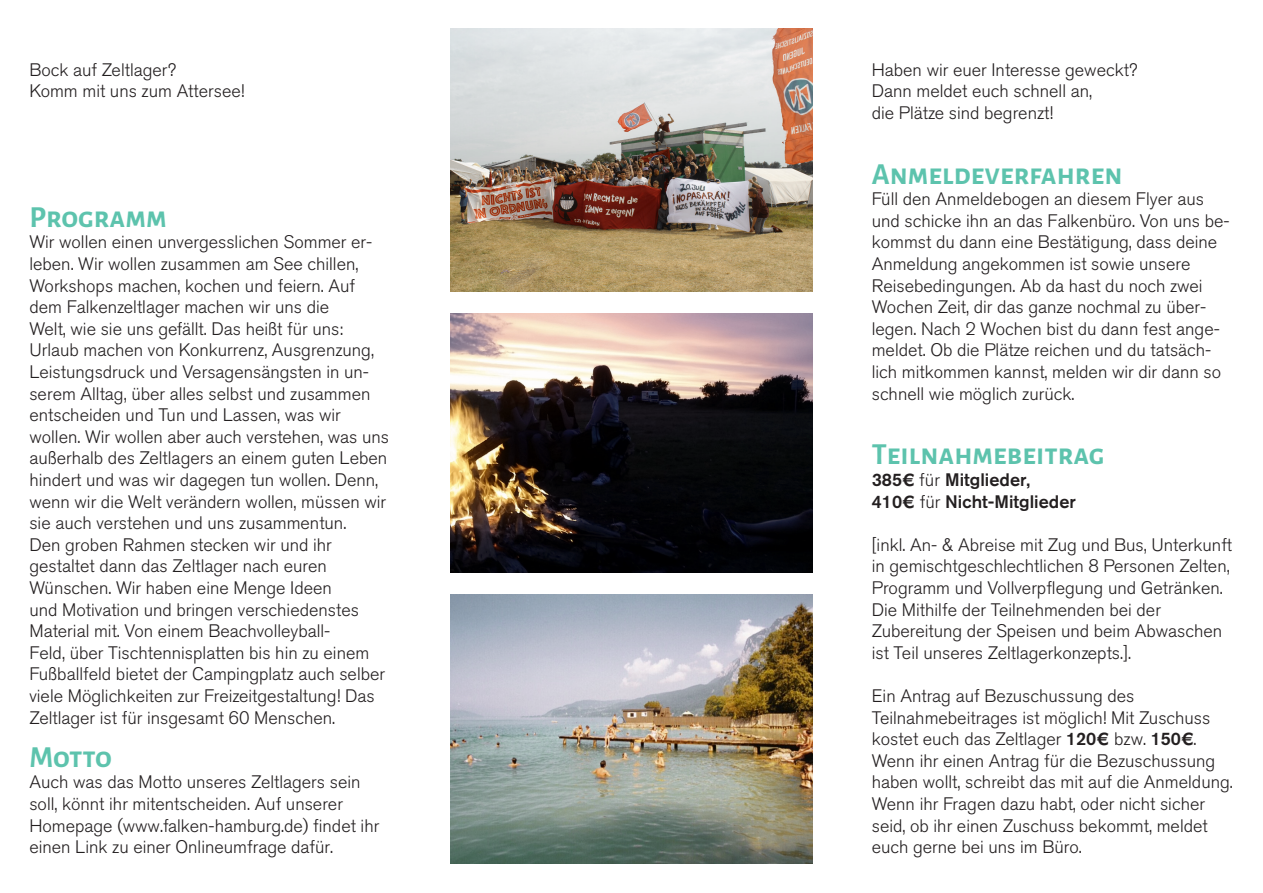
<style>
.page{position:relative;width:1263px;height:893px;background:#fff}
.page>*{position:absolute;margin:0;border:0;box-sizing:border-box;transform-origin:0 0}
.fliestext{font:700 30px "Alegreya Sans SC";color:#5dc3ad}
.Überschrift_2{font:700 30px "Alegreya Sans SC";color:#5dc3ad}
.fliestext-2{font:300 18px/21.6px "Akzidenz Grotesk BQ";color:#231f20}
.fliestext-3{font:500 18px "Akzidenz Grotesk BQ";color:#231f20}
.s1{font-weight:300}
.s2{font-weight:500}
</style>
<div class="page">
<svg style="left:451px;top:313px;width:362px;height:259px;background:#544944"></svg>
<img style="left:450px;top:28px;width:362px;height:264px">
<img style="left:450px;top:594px;width:362px;height:269px">
<p class="fliestext-2" style="left:29px;top:59px;width:148px">Bock auf Zeltlager?</p>
<p class="fliestext-2" style="left:29px;top:81px;width:217px">Komm mit uns zum Attersee!</p>
<p class="fliestext" style="left:29px;top:195px;width:139px">Programm</p>
<p class="fliestext-2" style="left:29px;top:232px;width:361px">Wir wollen einen unvergesslichen Sommer er&shy;leben. Wir wollen zusammen am See chillen, Workshops machen, kochen und feiern. Auf dem Falkenzeltlager machen wir uns die<br>Welt, wie sie uns gefällt. Das heißt für uns:<br>Urlaub machen von Konkurrenz, Ausgrenzung, Leistungsdruck und Versagensängsten in un&shy;serem Alltag, über alles selbst und zusammen entscheiden und Tun und Lassen, was wir wollen. Wir wollen aber auch verstehen, was uns außerhalb des Zeltlagers an einem guten Leben hindert und was wir dagegen tun wollen. Denn, wenn wir die Welt verändern wollen, müssen wir sie auch verstehen und uns zusammentun.</p>
<p class="fliestext-2" style="left:29px;top:534px;width:357px">Den groben Rahmen stecken wir und ihr gestaltet dann das Zeltlager nach euren Wünschen. Wir haben eine Menge Ideen<br>und Motivation und bringen verschiedenstes Material mit. Von einem Beachvolleyball-<br>Feld, über Tischtennisplatten bis hin zu einem Fußballfeld bietet der Campingplatz auch selber viele Möglichkeiten zur Freizeitgestaltung! Das Zeltlager ist für insgesamt 60 Menschen.</p>
<p class="Überschrift_2" style="left:29px;top:735px;width:84px">Motto</p>
<p class="fliestext-2" style="left:29px;top:772px;width:351px">Auch was das Motto unseres Zeltlagers sein soll, könnt ihr mitentscheiden. Auf unserer Homepage (www.falken-hamburg.de) findet ihr einen Link zu einer Onlineumfrage dafür.</p>
<p class="fliestext-2" style="left:872px;top:59px;width:267px">Haben wir euer Interesse geweckt?</p>
<p class="fliestext-2" style="left:872px;top:81px;width:222px">Dann meldet euch schnell an,</p>
<p class="fliestext-2" style="left:872px;top:102px;width:183px">die Plätze sind begrenzt!</p>
<p class="fliestext" style="left:872px;top:152px;width:252px">Anmeldeverfahren</p>
<p class="fliestext-2" style="left:872px;top:189px;width:359px">Füll den Anmeldebogen an diesem Flyer aus und schicke ihn an das Falkenbüro. Von uns be&shy;kommst du dann eine Bestätigung, dass deine Anmeldung angekommen ist sowie unsere Reisebedingungen. Ab da hast du noch zwei Wochen Zeit, dir das ganze nochmal zu über&shy;legen. Nach 2 Wochen bist du dann fest ange&shy;meldet. Ob die Plätze reichen und du tatsäch&shy;lich mitkommen kannst, melden wir dir dann so schnell wie möglich zurück.</p>
<p class="Überschrift_2" style="left:872px;top:433px;width:234px">Teilnahmebeitrag</p>
<p class="fliestext-3" style="left:872px;top:469px;width:160px">385€ <span class="s1">für</span> Mitglieder,</p>
<p class="fliestext-3" style="left:872px;top:490px;width:206px">410€ <span class="s1">für</span> Nicht-Mitglieder</p>
<p class="fliestext-2" style="left:872px;top:534px;width:362px">[inkl. An- &amp; Abreise mit Zug und Bus, Unterkunft in gemischtgeschlechtlichen 8 Personen Zelten, Programm und Vollverpflegung und Getränken.<br>Die Mithilfe der Teilnehmenden bei der Zubereitung der Speisen und beim Abwaschen ist Teil unseres Zeltlagerkonzepts.].</p>
<p class="fliestext-2" style="left:872px;top:685px;width:363px">Ein Antrag auf Bezuschussung des Teilnahmebeitrages ist möglich! Mit Zuschuss kostet euch das Zeltlager <span class="s2">120€</span> bzw. <span class="s2">150€</span>.<br>Wenn ihr einen Antrag für die Bezuschussung haben wollt, schreibt das mit auf die Anmeldung.<br>Wenn ihr Fragen dazu habt, oder nicht sicher seid, ob ihr einen Zuschuss bekommt, meldet euch gerne bei uns im Büro.</p>
</div>
